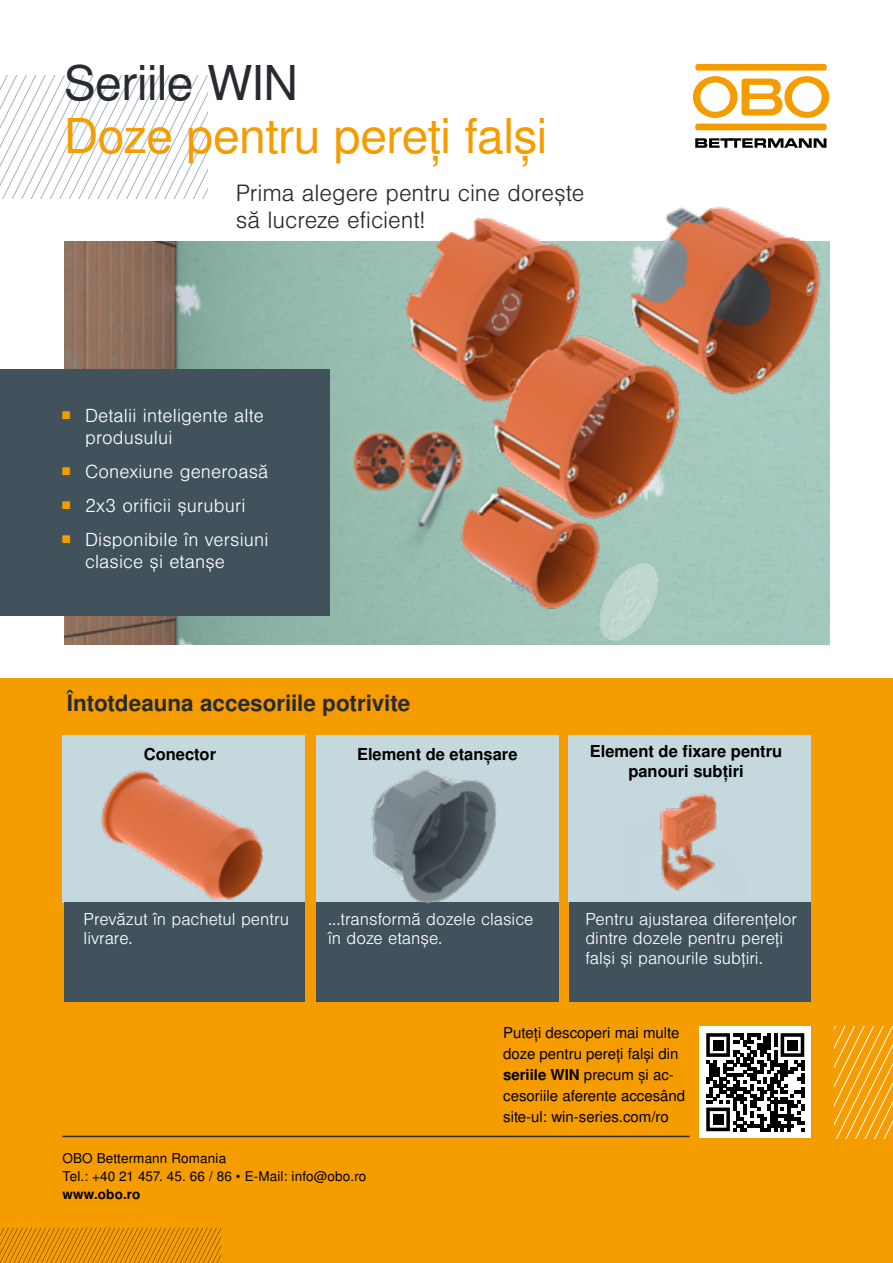
<style>
.page{position:relative;width:893px;height:1263px;background:#fff}
.page>*{position:absolute;margin:0;border:0;box-sizing:border-box;transform-origin:0 0}
.t1{font:48px "Nimbus San LOT";letter-spacing:-.015em;color:#f59c00}
.t2{font:48px "Nimbus San LOT";letter-spacing:-.015em;color:#282a31}
.t3{font:300 22.5px/27px "Nimbus San LOT";letter-spacing:-.005em;color:#282a31}
.t4{font:700 22.5px "Nimbus San LOT";letter-spacing:-.005em;color:#282a31}
.t5{font:300 18px/21.6px "Nimbus San LOT";letter-spacing:.01em;color:#fff}
.t6{font:300 16.5px/19.8px "Nimbus San LOT";color:#fff}
.t7{font:700 16.5px/19.8px "Nimbus San LOT";color:#000;text-align:center}
.t8{font:15px/21px "Nimbus San LOT";color:#000}
.t9{font:13.5px/18px "Nimbus San LOT";letter-spacing:.01em;color:#000}
.t10{font:700 13.5px "Nimbus San LOT";letter-spacing:.01em;color:#000}
.s1{font-weight:700}
</style>
<div class="page">
<div style="left:0;top:678px;width:893px;height:585px;background:#f59c00"></div>
<img style="left:64px;top:242px;width:765px;height:402px">
<div style="left:316px;top:735px;width:242px;height:177px;background:#c5d8de"></div>
<svg style="left:0;top:76px;width:207px;height:123px"></svg>
<svg style="left:0;top:1228px;width:221px;height:35px"></svg>
<div style="left:695px;top:124px;width:132px;height:6px;background:#f59c00;border-radius:2px"></div>
<svg style="left:693px;top:76px;width:136px;height:42px"></svg>
<div style="left:695px;top:64px;width:132px;height:7px;background:#f59c00;border-radius:2px"></div>
<svg style="left:695px;top:138px;width:131px;height:10px"></svg>
<div style="left:699px;top:1026px;width:112px;height:112px;background:#fff"></div>
<svg style="left:706px;top:1033px;width:98px;height:98px"></svg>
<div style="left:713px;top:1040px;width:10px;height:10px;background:#000"></div>
<div style="left:787px;top:1040px;width:10px;height:10px;background:#000"></div>
<div style="left:713px;top:1114px;width:10px;height:10px;background:#000"></div>
<div style="left:63px;top:735px;width:242px;height:167px;background:#c5d8de"></div>
<div style="left:0;top:369px;width:330px;height:247px;background:#41525d"></div>
<div style="left:568px;top:735px;width:243px;height:167px;background:#c5d8de"></div>
<hr style="left:63px;top:1136px;width:627px;height:1px;background:#282a31">
<div style="left:64px;top:902px;width:241px;height:100px;background:#41525d"></div>
<div style="left:316px;top:902px;width:242px;height:100px;background:#41525d"></div>
<div style="left:570px;top:902px;width:241px;height:100px;background:#41525d"></div>
<img style="left:373px;top:217px;width:234px;height:210px">
<img style="left:468px;top:310px;width:234px;height:234px">
<img style="left:371px;top:769px;width:125px;height:135px">
<img style="left:660px;top:793px;width:57px;height:98px">
<img style="left:607px;top:207px;width:223px;height:210px">
<img style="left:101px;top:770px;width:162px;height:131px">
<svg style="left:835px;top:1026px;width:58px;height:112px"></svg>
<img style="left:441px;top:443px;width:233px;height:202px">
<h1 class="t2" style="left:64px;top:55px;width:236px">Seriile WIN</h1>
<h1 class="t1" style="left:64px;top:107px;width:485px">Doze pentru pereţi falși</h1>
<h2 class="t3" style="left:236px;top:180px;width:350px">Prima alegere pentru cine dorește să lucreze eficient!</h2>
<p class="t5" style="left:85px;top:405px;width:180px;text-indent:-23px"><sup>■</sup> Detalii inteligente alte produsului</p>
<p class="t5" style="left:63px;top:461px;width:207px"><sup>■</sup> Conexiune generoasă</p>
<p class="t5" style="left:63px;top:495px;width:184px"><sup>■</sup> 2x3 orificii șuruburi</p>
<p class="t5" style="left:85px;top:529px;width:185px;text-indent:-23px"><sup>■</sup> Disponibile în versiuni clasice și etanșe</p>
<h2 class="t4" style="left:67px;top:690px;width:345px">Întotdeauna accesoriile potrivite</h2>
<p class="t7" style="left:144px;top:745px;width:74px">Conector</p>
<p class="t7" style="left:357px;top:745px;width:162px">Element de etanșare</p>
<p class="t7" style="left:590px;top:742px;width:194px">Element de fixare pentru panouri subţiri</p>
<p class="t6" style="left:84px;top:909px;width:207px">Prevăzut în pachetul pentru livrare.</p>
<p class="t6" style="left:328px;top:909px;width:207px">...transformă dozele clasice în doze etanșe.</p>
<p class="t6" style="left:585px;top:909px;width:213px">Pentru ajustarea diferenţelor dintre dozele pentru pereţi falși și panourile subţiri.</p>
<p class="t9" style="left:63px;top:1150px;width:305px">OBO Bettermann Romania<br>Tel.: +40 21 457. 45. 66 / 86 • E-Mail: info@obo.ro</p>
<p class="t10" style="left:63px;top:1186px;width:80px">www.obo.ro</p>
<p class="t8" style="left:503px;top:1022px;width:183px">Puteţi descoperi mai multe doze pentru pereţi falși din <span class="s1">seriile WIN</span> precum și ac&shy;cesoriile aferente accesând site-ul: win-series.com/ro</p>
</div>
